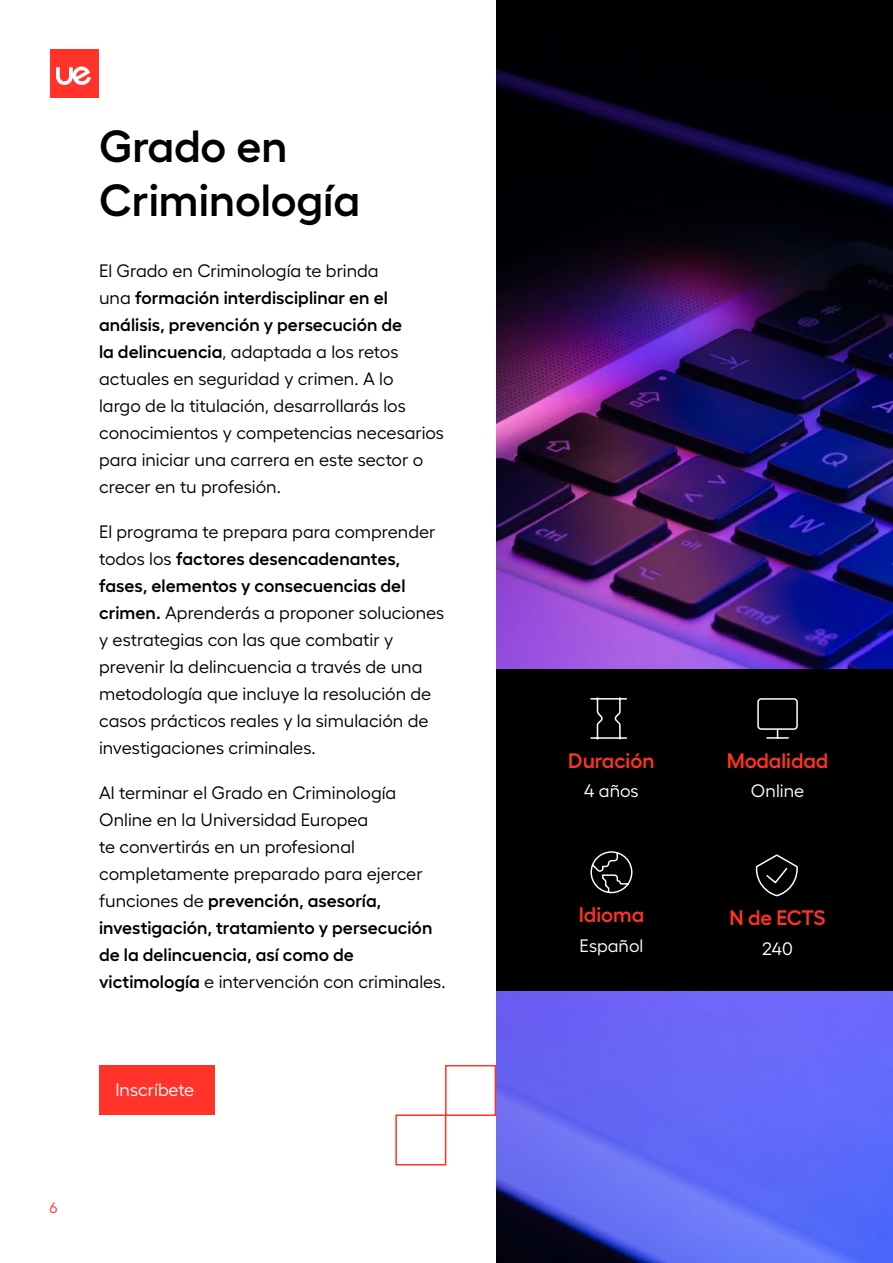
<style>
.page{position:relative;width:893px;height:1263px;background:#fff}
.page>*{position:absolute;margin:0;border:0;box-sizing:border-box;transform-origin:0 0}
.t1{font:600 45px/54px "Hellix";color:#000}
.t2{font:600 21px "Hellix";color:#ff3326}
.t3{font:18px/27px "Hellix";color:#000}
.t4{font:18px "Hellix";color:#fff}
.t5{font:15px "Hellix";color:#ff3326}
.s1{font-weight:600}
</style>
<div class="page">
<div style="left:50px;top:50px;width:48px;height:48px;background:#ff3329"></div>
<svg style="left:56px;top:66px;width:35px;height:19px"></svg>
<img style="left:496px;top:0;width:397px;height:1263px">
<svg style="left:395px;top:1064px;width:102px;height:102px"></svg>
<div style="left:99px;top:1066px;width:116px;height:49px;background:#ff3329"></div>
<div style="left:496px;top:669px;width:397px;height:321px;background:#000"></div>
<div style="left:757px;top:698px;width:41px;height:32px;border:2px solid #fff;border-radius:3px"></div>
<hr style="left:767px;top:737px;width:21px;height:2px;background:#fff">
<svg style="left:755px;top:854px;width:43px;height:43px"></svg>
<svg style="left:590px;top:851px;width:42px;height:42px"></svg>
<svg style="left:590px;top:697px;width:37px;height:43px"></svg>
<h1 class="t1" style="left:99px;top:114px;width:263px">Grado en<br>Criminología</h1>
<p class="t3" style="left:99px;top:256px;width:346px">El Grado en Criminología te brinda<br>una <span class="s1">formación interdisciplinar en el análisis, prevención y persecución de<br>la delincuencia</span>, adaptada a los retos actuales en seguridad y crimen. A lo<br>largo de la titulación, desarrollarás los conocimientos y competencias necesarios para iniciar una carrera en este sector o crecer en tu profesión.</p>
<p class="t3" style="left:99px;top:517px;width:347px">El programa te prepara para comprender todos los <span class="s1">factores desencadenantes, fases, elementos y consecuencias del crimen.</span> Aprenderás a proponer soluciones y estrategias con las que combatir y prevenir la delincuencia a través de una metodología que incluye la resolución de casos prácticos reales y la simulación de investigaciones criminales.</p>
<p class="t3" style="left:99px;top:778px;width:348px">Al terminar el Grado en Criminología Online en la Universidad Europea<br>te convertirás en un profesional completamente preparado para ejercer funciones de <span class="s1">prevención, asesoría, investigación, tratamiento y persecución de la delincuencia, así como de victimología</span> e intervención con criminales.</p>
<p class="t4" style="left:115px;top:1075px;width:80px">Inscríbete</p>
<p class="t5" style="left:50px;top:1197px;width:9px">6</p>
<p class="t2" style="left:568px;top:744px;width:88px">Duración</p>
<p class="t2" style="left:727px;top:744px;width:103px">Modalidad</p>
<p class="t4" style="left:584px;top:777px;width:56px">4 años</p>
<p class="t4" style="left:751px;top:777px;width:55px">Online</p>
<p class="t2" style="left:579px;top:898px;width:67px">Idioma</p>
<p class="t2" style="left:729px;top:901px;width:98px">N de ECTS</p>
<p class="t4" style="left:579px;top:932px;width:65px">Español</p>
<p class="t4" style="left:762px;top:935px;width:32px">240</p>
</div>
